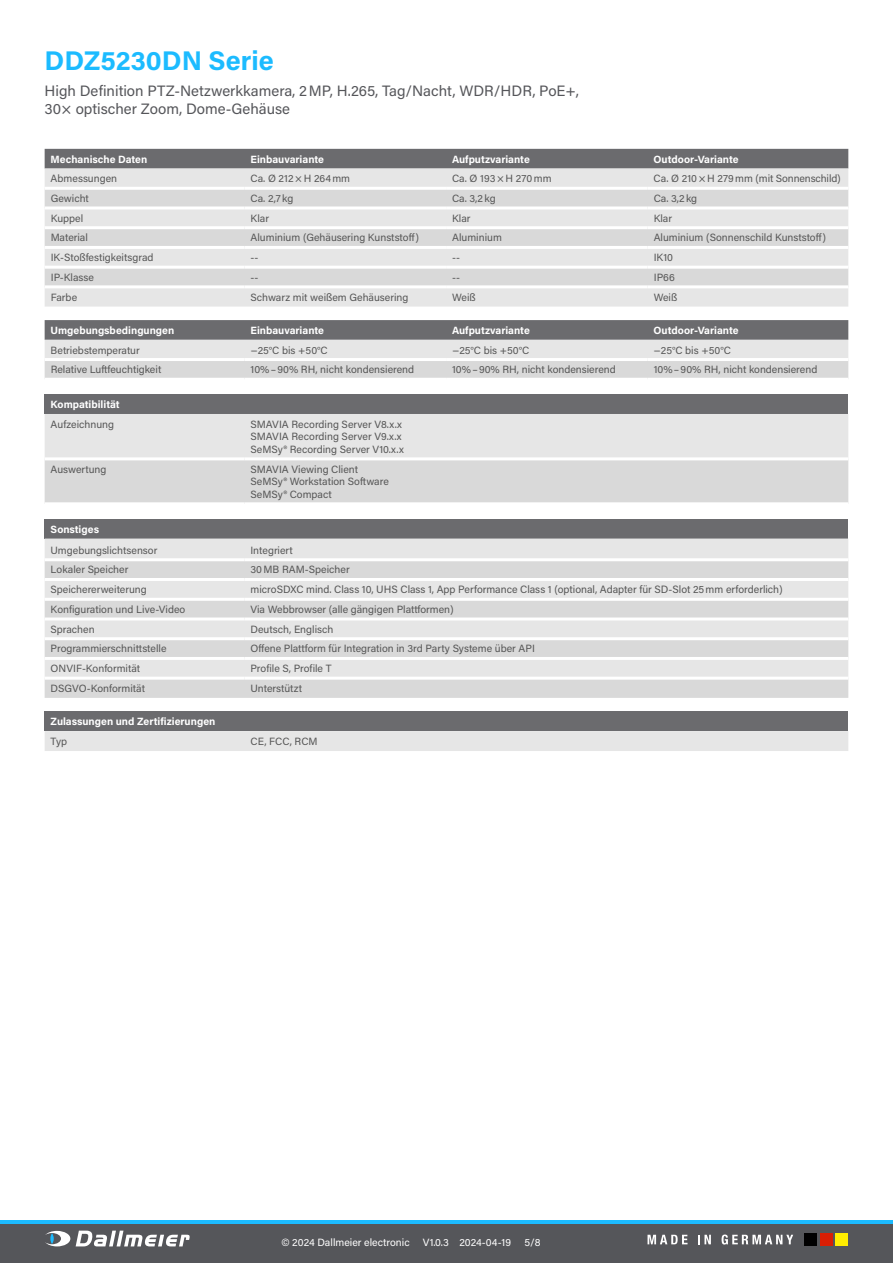
<style>
.page{position:relative;width:893px;height:1263px;background:#fff}
.page>*{position:absolute;margin:0;border:0;box-sizing:border-box;transform-origin:0 0}
.t1{font:700 27px "Acumin Pro";color:#1cbbff}
.t2{font:15px/18px "Acumin Pro";color:#55565a}
.t3{font:10.65px "Acumin Pro";color:#565656}
.t4{font:10.5px/12.6px "Acumin Pro";color:#565656}
.t5{font:700 10.5px "Acumin Pro";color:#fff}
.t6{font:10.5px "Acumin Pro";color:#fff}
</style>
<div class="page">
<svg style="left:0;top:1220px;width:893px;height:5px;background:#27a6de"></svg>
<div style="left:0;top:1225px;width:893px;height:38px;background:#55565a"></div>
<svg style="left:76px;top:1230px;width:114px;height:16px"></svg>
<svg style="left:45px;top:1231px;width:25px;height:15px"></svg>
<svg style="left:50px;top:1233px;width:4px;height:11px"></svg>
<div style="left:804px;top:1233px;width:13px;height:13px;background:#000"></div>
<div style="left:820px;top:1233px;width:13px;height:13px;background:#d91e04"></div>
<div style="left:835px;top:1233px;width:13px;height:13px;background:#ffed00"></div>
<svg style="left:647px;top:1235px;width:40px;height:9px"></svg>
<svg style="left:698px;top:1235px;width:13px;height:9px"></svg>
<svg style="left:722px;top:1234px;width:71px;height:10px"></svg>
<div style="left:45px;top:149px;width:803px;height:20px;background:#6b6b6e"></div>
<div style="left:45px;top:169px;width:803px;height:138px;background:#e6e6e6"></div>
<svg style="left:45px;top:190px;width:803px;height:95px;background:#dedede"></svg>
<hr style="left:45px;top:187px;width:199px;height:3px;background:#fff">
<hr style="left:244px;top:187px;width:202px;height:3px;background:#fff">
<hr style="left:446px;top:187px;width:202px;height:3px;background:#fff">
<hr style="left:648px;top:187px;width:200px;height:3px;background:#fff">
<hr style="left:45px;top:206px;width:199px;height:3px;background:#fff">
<hr style="left:244px;top:206px;width:202px;height:3px;background:#fff">
<hr style="left:446px;top:206px;width:202px;height:3px;background:#fff">
<hr style="left:648px;top:206px;width:200px;height:3px;background:#fff">
<hr style="left:45px;top:226px;width:199px;height:3px;background:#fff">
<hr style="left:244px;top:226px;width:202px;height:3px;background:#fff">
<hr style="left:446px;top:226px;width:202px;height:3px;background:#fff">
<hr style="left:648px;top:226px;width:200px;height:3px;background:#fff">
<hr style="left:45px;top:246px;width:199px;height:3px;background:#fff">
<hr style="left:244px;top:246px;width:202px;height:3px;background:#fff">
<hr style="left:446px;top:246px;width:202px;height:3px;background:#fff">
<hr style="left:648px;top:246px;width:200px;height:3px;background:#fff">
<hr style="left:45px;top:266px;width:199px;height:3px;background:#fff">
<hr style="left:244px;top:266px;width:202px;height:3px;background:#fff">
<hr style="left:446px;top:266px;width:202px;height:3px;background:#fff">
<hr style="left:648px;top:266px;width:200px;height:3px;background:#fff">
<hr style="left:45px;top:285px;width:199px;height:3px;background:#fff">
<hr style="left:244px;top:285px;width:202px;height:3px;background:#fff">
<hr style="left:446px;top:285px;width:202px;height:3px;background:#fff">
<hr style="left:648px;top:285px;width:200px;height:3px;background:#fff">
<svg style="left:45px;top:320px;width:803px;height:58px;background:#b6b6b7"></svg>
<hr style="left:446px;top:358px;width:202px;height:3px;background:#fff">
<hr style="left:648px;top:358px;width:200px;height:3px;background:#fff">
<hr style="left:45px;top:358px;width:199px;height:3px;background:#fff">
<hr style="left:244px;top:358px;width:202px;height:3px;background:#fff">
<div style="left:45px;top:394px;width:803px;height:20px;background:#6b6b6e"></div>
<svg style="left:45px;top:414px;width:803px;height:88px;background:#dfdfdf"></svg>
<hr style="left:45px;top:457px;width:199px;height:3px;background:#fff">
<hr style="left:244px;top:457px;width:604px;height:3px;background:#fff">
<div style="left:45px;top:519px;width:803px;height:19px;background:#6b6b6e"></div>
<div style="left:45px;top:538px;width:803px;height:20px;background:#e6e6e6"></div>
<svg style="left:45px;top:561px;width:803px;height:137px;background:#dedede"></svg>
<hr style="left:45px;top:578px;width:199px;height:3px;background:#fff">
<hr style="left:244px;top:578px;width:604px;height:3px;background:#fff">
<hr style="left:45px;top:598px;width:199px;height:3px;background:#fff">
<hr style="left:244px;top:598px;width:604px;height:3px;background:#fff">
<hr style="left:45px;top:617px;width:199px;height:3px;background:#fff">
<hr style="left:244px;top:617px;width:604px;height:3px;background:#fff">
<hr style="left:45px;top:637px;width:199px;height:3px;background:#fff">
<hr style="left:244px;top:637px;width:604px;height:3px;background:#fff">
<hr style="left:45px;top:657px;width:199px;height:3px;background:#fff">
<hr style="left:244px;top:657px;width:604px;height:3px;background:#fff">
<hr style="left:45px;top:677px;width:199px;height:3px;background:#fff">
<hr style="left:244px;top:677px;width:604px;height:3px;background:#fff">
<div style="left:45px;top:711px;width:803px;height:20px;background:#6b6b6e"></div>
<div style="left:45px;top:731px;width:803px;height:20px;background:#e6e6e6"></div>
<h1 class="t1" style="left:45px;top:41px;width:231px">DDZ5230DN Serie</h1>
<h2 class="t2" style="left:45px;top:81px;width:536px">High Definition PTZ-Netzwerkkamera, 2MP, H.265, Tag/Nacht, WDR/HDR, PoE+,<br>30× optischer Zoom, Dome-Gehäuse</h2>
<p class="t5" style="left:51px;top:151px;width:98px">Mechanische Daten</p>
<p class="t5" style="left:250px;top:151px;width:75px">Einbauvariante</p>
<p class="t5" style="left:452px;top:151px;width:79px">Aufputzvariante</p>
<p class="t5" style="left:654px;top:151px;width:86px">Outdoor-Variante</p>
<p class="t4" style="left:51px;top:172px;width:68px">Abmessungen</p>
<p class="t4" style="left:251px;top:172px;width:101px">Ca. Ø 212×H 264mm</p>
<p class="t4" style="left:452px;top:172px;width:101px">Ca. Ø 193×H 270mm</p>
<p class="t4" style="left:654px;top:172px;width:189px">Ca. Ø 210×H 279mm (mit Sonnenschild)</p>
<p class="t4" style="left:51px;top:192px;width:40px">Gewicht</p>
<p class="t4" style="left:251px;top:192px;width:44px">Ca. 2,7kg</p>
<p class="t4" style="left:452px;top:192px;width:45px">Ca. 3,2kg</p>
<p class="t4" style="left:654px;top:192px;width:45px">Ca. 3,2kg</p>
<p class="t4" style="left:51px;top:211px;width:34px">Kuppel</p>
<p class="t4" style="left:251px;top:211px;width:20px">Klar</p>
<p class="t4" style="left:452px;top:211px;width:20px">Klar</p>
<p class="t4" style="left:654px;top:211px;width:20px">Klar</p>
<p class="t4" style="left:51px;top:231px;width:39px">Material</p>
<p class="t4" style="left:251px;top:231px;width:170px">Aluminium (Gehäusering Kunststoff)</p>
<p class="t4" style="left:452px;top:231px;width:51px">Aluminium</p>
<p class="t4" style="left:654px;top:231px;width:174px">Aluminium (Sonnenschild Kunststoff)</p>
<p class="t4" style="left:51px;top:251px;width:104px">IK-Stoßfestigkeitsgrad</p>
<p class="t4" style="left:251px;top:251px;width:9px">--</p>
<p class="t4" style="left:452px;top:251px;width:9px">--</p>
<p class="t4" style="left:654px;top:251px;width:21px">IK10</p>
<p class="t4" style="left:51px;top:270px;width:45px">IP-Klasse</p>
<p class="t4" style="left:251px;top:270px;width:9px">--</p>
<p class="t4" style="left:452px;top:270px;width:9px">--</p>
<p class="t4" style="left:654px;top:270px;width:23px">IP66</p>
<p class="t4" style="left:51px;top:290px;width:28px">Farbe</p>
<p class="t4" style="left:251px;top:290px;width:159px">Schwarz mit weißem Gehäusering</p>
<p class="t4" style="left:452px;top:290px;width:25px">Weiß</p>
<p class="t4" style="left:654px;top:290px;width:25px">Weiß</p>
<p class="t5" style="left:51px;top:323px;width:125px">Umgebungsbedingungen</p>
<p class="t5" style="left:250px;top:323px;width:75px">Einbauvariante</p>
<p class="t5" style="left:452px;top:323px;width:79px">Aufputzvariante</p>
<p class="t5" style="left:654px;top:323px;width:86px">Outdoor-Variante</p>
<p class="t4" style="left:51px;top:343px;width:91px">Betriebstemperatur</p>
<p class="t4" style="left:251px;top:343px;width:79px">−25°C bis +50°C</p>
<p class="t4" style="left:452px;top:343px;width:79px">−25°C bis +50°C</p>
<p class="t4" style="left:654px;top:343px;width:79px">−25°C bis +50°C</p>
<p class="t4" style="left:51px;top:363px;width:112px">Relative Luftfeuchtigkeit</p>
<p class="t4" style="left:251px;top:363px;width:165px">10%–90% RH, nicht kondensierend</p>
<p class="t4" style="left:452px;top:363px;width:165px">10%–90% RH, nicht kondensierend</p>
<p class="t4" style="left:654px;top:363px;width:165px">10%–90% RH, nicht kondensierend</p>
<p class="t5" style="left:51px;top:397px;width:71px">Kompatibilität</p>
<p class="t4" style="left:51px;top:417px;width:65px">Aufzeichnung</p>
<p class="t4" style="left:250px;top:417px;width:155px">SMAVIA Recording Server V8.x.x<br>SMAVIA Recording Server V9.x.x<br>SeMSy® Recording Server V10.x.x</p>
<p class="t4" style="left:51px;top:462px;width:57px">Auswertung</p>
<p class="t4" style="left:250px;top:462px;width:140px">SMAVIA Viewing Client<br>SeMSy® Workstation Software<br>SeMSy® Compact</p>
<p class="t5" style="left:51px;top:521px;width:50px">Sonstiges</p>
<p class="t4" style="left:51px;top:543px;width:108px">Umgebungslichtsensor</p>
<p class="t4" style="left:250px;top:543px;width:44px">Integriert</p>
<p class="t4" style="left:51px;top:563px;width:79px">Lokaler Speicher</p>
<p class="t4" style="left:250px;top:563px;width:101px">30MB RAM-Speicher</p>
<p class="t4" style="left:51px;top:583px;width:98px">Speichererweiterung</p>
<p class="t3" style="left:250px;top:582px;width:534px">microSDXC mind. Class 10, UHS Class 1, App Performance Class 1 (optional, Adapter für SD-Slot 25mm erforderlich)</p>
<p class="t4" style="left:51px;top:603px;width:136px">Konfiguration und Live-Video</p>
<p class="t4" style="left:250px;top:603px;width:205px">Via Webbrowser (alle gängigen Plattformen)</p>
<p class="t4" style="left:51px;top:622px;width:45px">Sprachen</p>
<p class="t4" style="left:250px;top:622px;width:84px">Deutsch, Englisch</p>
<p class="t4" style="left:51px;top:642px;width:117px">Programmierschnittstelle</p>
<p class="t4" style="left:250px;top:642px;width:286px">Offene Plattform für Integration in 3rd Party Systeme über API</p>
<p class="t4" style="left:51px;top:662px;width:91px">ONVIF-Konformität</p>
<p class="t4" style="left:250px;top:662px;width:83px">Profile S, Profile T</p>
<p class="t4" style="left:51px;top:681px;width:96px">DSGVO-Konformität</p>
<p class="t4" style="left:250px;top:681px;width:53px">Unterstützt</p>
<p class="t5" style="left:51px;top:714px;width:166px">Zulassungen und Zertifizierungen</p>
<p class="t4" style="left:51px;top:735px;width:18px">Typ</p>
<p class="t4" style="left:250px;top:735px;width:69px">CE, FCC, RCM</p>
<p class="t6" style="left:281px;top:1235px;width:130px">© 2024 Dallmeier electronic</p>
<p class="t6" style="left:423px;top:1235px;width:90px">V1.0.3 2024-04-19</p>
<p class="t6" style="left:524px;top:1235px;width:18px">5/8</p>
</div>
